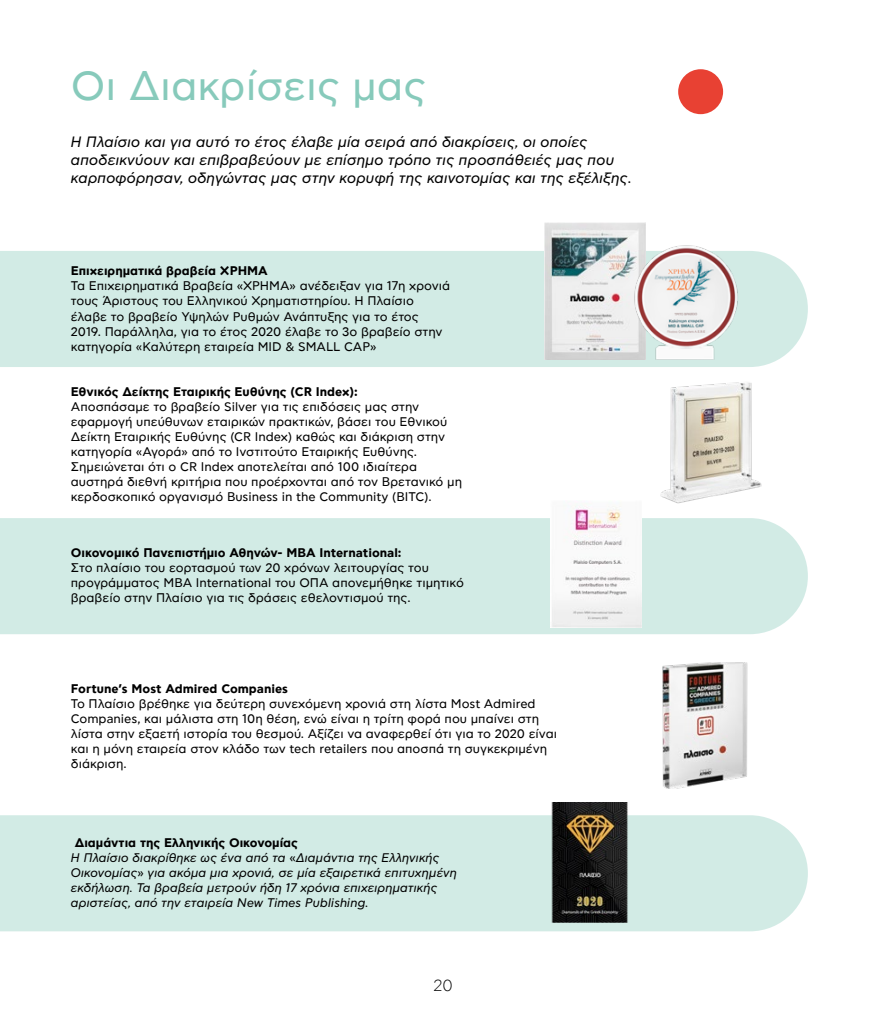
<style>
.page{position:relative;width:886px;height:1028px;background:#fff}
.page>*{position:absolute;margin:0;border:0;box-sizing:border-box;transform-origin:0 0}
.t1{font:41.25px "CF Asty Plaisio";color:#87cabb}
.t2{font:300 16.25px "CF Asty Plaisio";color:#000}
.t3{font:italic 15px/18px "CF Asty Plaisio";color:#000}
.t4{font:12.5px/15px "CF Asty Plaisio";color:#000}
.t5{font:italic 12.5px/15px "CF Asty Plaisio";color:#000}
.t6{font:700 12.5px "CF Asty Plaisio";color:#000}
.s1{font-weight:700;font-style:normal}
.s2{font-style:normal}
</style>
<div class="page">
<div style="left:0;top:251px;width:808px;height:116px;background:#d2ebe5"></div>
<div style="left:0;top:815px;width:808px;height:116px;background:#d2ebe5"></div>
<div style="left:0;top:518px;width:808px;height:116px;background:#d2ebe5"></div>
<div style="left:678px;top:69px;width:45px;height:45px;background:#e84133;border-radius:50%"></div>
<img style="left:544px;top:223px;width:101px;height:136px">
<img style="left:660px;top:382px;width:102px;height:122px">
<img style="left:551px;top:803px;width:78px;height:119px">
<img style="left:662px;top:662px;width:86px;height:126px">
<img style="left:551px;top:506px;width:90px;height:121px">
<img style="left:624px;top:234px;width:118px;height:125px">
<h1 class="t1" style="left:71px;top:63px;width:357px">Οι Διακρίσεις μας</h1>
<p class="t3" style="left:71px;top:133px;width:562px">Η Πλαίσιο και για αυτό το έτος έλαβε μία σειρά από διακρίσεις, οι οποίες αποδεικνύουν και επιβραβεύουν με επίσημο τρόπο τις προσπάθειές μας που καρποφόρησαν, οδηγώντας μας στην κορυφή της καινοτομίας και της εξέλιξης.</p>
<p class="t6" style="left:71px;top:264px;width:198px">Επιχειρηματικά βραβεία ΧΡΗΜΑ</p>
<p class="t4" style="left:71px;top:279px;width:381px">Τα Επιχειρηματικά Βραβεία «ΧΡΗΜΑ» ανέδειξαν για 17η χρονιά τους Άριστους του Ελληνικού Χρηματιστηρίου. Η Πλαίσιο έλαβε το βραβείο Υψηλών Ρυθμών Ανάπτυξης για το έτος 2019. Παράλληλα, για το έτος 2020 έλαβε το 3ο βραβείο στην κατηγορία «Καλύτερη εταιρεία MID &amp; SMALL CAP»</p>
<p class="t6" style="left:71px;top:385px;width:288px">Εθνικός Δείκτης Εταιρικής Ευθύνης (CR Index):</p>
<p class="t4" style="left:71px;top:400px;width:393px">Αποσπάσαμε το βραβείο Silver για τις επιδόσεις μας στην εφαρμογή υπεύθυνων εταιρικών πρακτικών, βάσει του Εθνικού Δείκτη Εταιρικής Ευθύνης (CR Index) καθώς και διάκριση στην κατηγορία «Αγορά» από το Ινστιτούτο Εταιρικής Ευθύνης.<br>Σημειώνεται ότι ο CR Index αποτελείται από 100 ιδιαίτερα αυστηρά διεθνή κριτήρια που προέρχονται από τον Βρετανικό μη κερδοσκοπικό οργανισμό Business in the Community (BITC).</p>
<p class="t6" style="left:71px;top:546px;width:332px">Οικονομικό Πανεπιστήμιο Αθηνών- MBA International:</p>
<p class="t4" style="left:71px;top:561px;width:395px">Στο πλαίσιο του εορτασμού των 20 χρόνων λειτουργίας του προγράμματος MBA International του ΟΠΑ απονεμήθηκε τιμητικό βραβείο στην Πλαίσιο για τις δράσεις εθελοντισμού της.</p>
<p class="t6" style="left:71px;top:681px;width:219px">Fortune’s Most Admired Companies</p>
<p class="t4" style="left:71px;top:696px;width:488px">Το Πλαίσιο βρέθηκε για δεύτερη συνεχόμενη χρονιά στη λίστα Most Admired Companies, και μάλιστα στη 10η θέση, ενώ είναι η τρίτη φορά που μπαίνει στη λίστα στην εξαετή ιστορία του θεσμού. Αξίζει να αναφερθεί ότι για το 2020 είναι και η μόνη εταιρεία στον κλάδο των tech retailers που αποσπά τη συγκεκριμένη διάκριση.</p>
<p class="t5" style="left:71px;top:835px;width:388px;text-indent:4px"><span class="s1">Διαμάντια της Ελληνικής Οικονομίας<br></span>Η Πλαίσιο διακρίθηκε ως ένα από τα <span class="s2">«</span>Διαμάντια της Ελληνικής Οικονομίας<span class="s2">»</span> για ακόμα μια χρονιά, σε μία εξαιρετικά επιτυχημένη εκδήλωση. Τα βραβεία μετρούν ήδη 17 χρόνια επιχειρηματικής αριστείας, από την εταιρεία New Times Publishing.</p>
<h2 class="t2" style="left:433px;top:976px;width:21px">20</h2>
</div>
